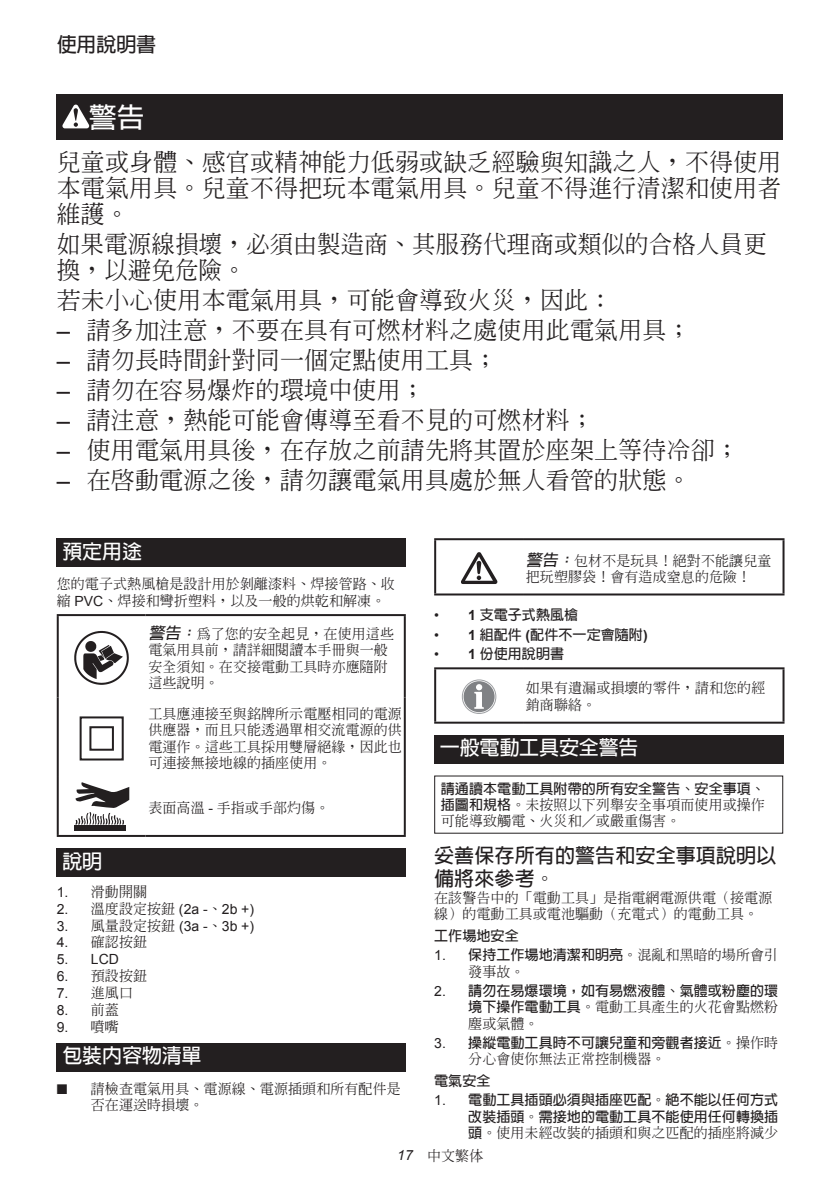
<style>
.page{position:relative;width:840px;height:1191px;background:#fff}
.page>*{position:absolute;margin:0;border:0;box-sizing:border-box;transform-origin:0 0}
.t1{font:700 28px "Lin Gothic";color:#fff}
.t2{font:500 24px/26px "Inn Ming";letter-spacing:.005em;color:#231f20;text-align:justify}
.t3{font:700 20px/23.4px "Lin Gothic";letter-spacing:.005em;color:#231f20}
.t4{font:700 20px "Lin Gothic";letter-spacing:-.01em;color:#fff}
.t5{font:500 14px/16.4px "Inn Ming";letter-spacing:.005em;color:#231f20}
.t6{font:700 14px/16.4px "Lin Gothic";letter-spacing:.005em;color:#231f20;text-align:right}
.t7{font:14px "Arial";letter-spacing:.005em;color:#231f20}
.s1{font-family:"Arial";font-weight:400}
.s2{font-family:"Lin Gothic";font-weight:700;font-style:italic;font-size:16px}
.s3{font-family:"Inn Ming";font-weight:500}
.s4{font-family:"Arial"}
.s5{font-family:"Lin Gothic";font-weight:700}
.s6{font-family:"Arial";font-weight:400;font-style:italic}
</style>
<div class="page">
<div style="left:57px;top:94px;width:725px;height:46px;background:#231f20"></div>
<svg style="left:62px;top:105px;width:27px;height:23px"></svg>
<div style="left:57px;top:538px;width:348px;height:29px;background:#231f20"></div>
<hr style="left:57px;top:614px;width:88px;height:2px;background:#231f20">
<hr style="left:57px;top:616px;width:2px;height:81px;background:#231f20">
<hr style="left:145px;top:614px;width:260px;height:2px;background:#231f20">
<hr style="left:403px;top:616px;width:2px;height:81px;background:#231f20">
<hr style="left:57px;top:697px;width:2px;height:80px;background:#231f20">
<hr style="left:403px;top:697px;width:2px;height:80px;background:#231f20">
<hr style="left:57px;top:777px;width:2px;height:58px;background:#231f20">
<hr style="left:403px;top:777px;width:2px;height:58px;background:#231f20">
<hr style="left:57px;top:835px;width:88px;height:2px;background:#231f20">
<hr style="left:145px;top:835px;width:260px;height:2px;background:#231f20">
<img style="left:74px;top:630px;width:55px;height:55px">
<div style="left:89px;top:726px;width:25px;height:24px;border:2px solid #231f20"></div>
<div style="left:80px;top:716px;width:44px;height:44px;border:2px solid #231f20"></div>
<div style="left:74px;top:825px;width:51px;height:5px;background:#231f20"></div>
<svg style="left:75px;top:782px;width:54px;height:42px"></svg>
<div style="left:57px;top:848px;width:348px;height:29px;background:#231f20"></div>
<div style="left:57px;top:1043px;width:348px;height:28px;background:#231f20"></div>
<hr style="left:434px;top:538px;width:88px;height:2px;background:#231f20">
<hr style="left:434px;top:540px;width:2px;height:53px;background:#231f20">
<hr style="left:522px;top:538px;width:262px;height:2px;background:#231f20">
<hr style="left:782px;top:540px;width:2px;height:53px;background:#231f20">
<hr style="left:434px;top:593px;width:88px;height:2px;background:#231f20">
<hr style="left:522px;top:593px;width:262px;height:2px;background:#231f20">
<svg style="left:461px;top:552px;width:36px;height:32px"></svg>
<hr style="left:434px;top:667px;width:88px;height:2px;background:#231f20">
<hr style="left:434px;top:669px;width:2px;height:52px;background:#231f20">
<hr style="left:522px;top:667px;width:262px;height:2px;background:#231f20">
<hr style="left:782px;top:669px;width:2px;height:52px;background:#231f20">
<hr style="left:434px;top:721px;width:88px;height:2px;background:#231f20">
<hr style="left:522px;top:721px;width:262px;height:2px;background:#231f20">
<div style="left:463px;top:681px;width:31px;height:31px;background:#808285;border-radius:50%"></div>
<div style="left:461px;top:679px;width:35px;height:35px;border:1px solid #9d9fa2;border-radius:50%"></div>
<div style="left:475px;top:684px;width:7px;height:6px;background:#fff;border-radius:50%"></div>
<svg style="left:474px;top:692px;width:9px;height:17px"></svg>
<div style="left:434px;top:735px;width:348px;height:29px;background:#231f20"></div>
<h3 class="t3" style="left:57px;top:32px;width:101px">使用說明書</h3>
<h1 class="t1" style="left:89px;top:103px;width:57px">警告</h1>
<h2 class="t2" style="left:57px;top:149px;width:726px">兒童或身體、感官或精神能力低弱或缺乏經驗與知識之人，不得使用本電氣用具。兒童不得把玩本電氣用具。兒童不得進行清潔和使用者維護。</h2>
<h2 class="t2" style="left:57px;top:231px;width:711px">如果電源線損壞，必須由製造商、其服務代理商或類似的合格人員更換，以避免危險。</h2>
<h2 class="t2" style="left:57px;top:287px;width:557px">若未小心使用本電氣用具，可能會導致火災，因此：</h2>
<h2 class="t2" style="left:57px;top:317px;width:635px"><span class="s1">–</span> 請多加注意，不要在具有可燃材料之處使用此電氣用具；</h2>
<h2 class="t2" style="left:57px;top:347px;width:442px"><span class="s1">–</span> 請勿長時間針對同一個定點使用工具；</h2>
<h2 class="t2" style="left:57px;top:377px;width:369px"><span class="s1">–</span> 請勿在容易爆炸的環境中使用；</h2>
<h2 class="t2" style="left:57px;top:407px;width:538px"><span class="s1">–</span> 請注意，熱能可能會傳導至看不見的可燃材料；</h2>
<h2 class="t2" style="left:57px;top:437px;width:683px"><span class="s1">–</span> 使用電氣用具後，在存放之前請先將其置於座架上等待冷卻；</h2>
<h2 class="t2" style="left:57px;top:467px;width:635px"><span class="s1">–</span> 在啟動電源之後，請勿讓電氣用具處於無人看管的狀態。</h2>
<h3 class="t4" style="left:62px;top:541px;width:81px">預定用途</h3>
<p class="t5" style="left:57px;top:575px;width:339px">您的電子式熱風槍是設計用於剝離漆料、焊接管路、收縮 <span class="s1">PVC</span>、焊接和彎折塑料，以及一般的烘乾和解凍。</p>
<p class="t5" style="left:148px;top:625px;width:247px"><span class="s2">警告：</span>為了您的安全起見，在使用這些電氣用具前，請詳細閱讀本手冊與一般安全須知。在交接電動工具時亦應隨附這些說明。</p>
<p class="t5" style="left:148px;top:705px;width:255px;text-align:justify">工具應連接至與銘牌所示電壓相同的電源供應器，而且只能透過單相交流電源的供電運作。這些工具採用雙層絕緣，因此也可連接無接地線的插座使用。</p>
<p class="t5" style="left:148px;top:799px;width:182px">表面高溫 <span class="s1">-</span> 手指或手部灼傷。</p>
<h3 class="t4" style="left:62px;top:850px;width:41px">說明</h3>
<p class="t5" style="left:57px;top:883px;width:92px"><span class="s1">1.</span> 滑動開關</p>
<p class="t7" style="left:57px;top:899px;width:199px">2. <span class="s3">溫度設定按鈕</span> (2a -<span class="s3">、</span>2b +)</p>
<p class="t7" style="left:57px;top:916px;width:199px">3. <span class="s3">風量設定按鈕</span> (3a -<span class="s3">、</span>3b +)</p>
<p class="t5" style="left:57px;top:933px;width:92px"><span class="s1">4.</span> 確認按鈕</p>
<p class="t7" style="left:57px;top:950px;width:64px">5. LCD</p>
<p class="t5" style="left:57px;top:967px;width:92px"><span class="s1">6.</span> 預設按鈕</p>
<p class="t5" style="left:57px;top:984px;width:78px"><span class="s1">7.</span> 進風口</p>
<p class="t7" style="left:57px;top:1000px;width:64px">8. <span class="s3">前蓋</span></p>
<p class="t7" style="left:57px;top:1017px;width:64px">9. <span class="s3">噴嘴</span></p>
<h3 class="t4" style="left:62px;top:1045px;width:141px">包裝內容物清單</h3>
<p class="t5" style="left:91px;top:1080px;width:311px">請檢查電氣用具、電源線、電源插頭和所有配件是否在運送時損壞。</p>
<p class="t5" style="left:525px;top:552px;width:247px"><span class="s2">警告：</span>包材不是玩具！絕對不能讓兒童把玩塑膠袋！會有造成窒息的危險！</p>
<p class="t6" style="left:434px;top:607px;width:145px"><span class="s1">•</span> <span class="s4">1</span> 支電子式熱風槍</p>
<p class="t6" style="left:434px;top:626px;width:215px"><span class="s1">•</span> <span class="s4">1</span> 組配件 <span class="s4">(</span>配件不一定會隨附<span class="s4">)</span></p>
<p class="t6" style="left:434px;top:645px;width:131px"><span class="s1">•</span> <span class="s4">1</span> 份使用說明書</p>
<p class="t5" style="left:525px;top:680px;width:241px">如果有遺漏或損壞的零件，請和您的經銷商聯絡。</p>
<h3 class="t4" style="left:439px;top:737px;width:200px">一般電動工具安全警告</h3>
<p class="t6" style="left:440px;top:780px;width:325px">請通讀本電動工具附帶的所有安全警告、安全事項、</p>
<p class="t5" style="left:440px;top:796px;width:325px"><span class="s5">插圖和規格。</span>未按照以下列舉安全事項而使用或操作可能導致觸電、火災和／或嚴重傷害。</p>
<h3 class="t3" style="left:434px;top:843px;width:343px">妥善保存所有的警告和安全事項說明以備將來參考。</h3>
<p class="t5" style="left:434px;top:889px;width:339px">在該警告中的「電動工具」是指電網電源供電（接電源線）的電動工具或電池驅動（充電式）的電動工具。</p>
<p class="t6" style="left:434px;top:927px;width:86px">工作場地安全</p>
<p class="t6" style="left:434px;top:946px;width:345px"><span class="s1">1.</span> 保持工作場地清潔和明亮。<span class="s3">混亂和黑暗的場所會引</span></p>
<p class="t5" style="left:468px;top:963px;width:58px">發事故。</p>
<p class="t6" style="left:434px;top:982px;width:345px"><span class="s1">2.</span> 請勿在易爆環境，如有易燃液體、氣體或粉塵的環</p>
<p class="t5" style="left:468px;top:998px;width:311px"><span class="s5">境下操作電動工具。</span>電動工具產生的火花會點燃粉塵或氣體。</p>
<p class="t6" style="left:434px;top:1034px;width:345px"><span class="s1">3.</span> 操縱電動工具時不可讓兒童和旁觀者接近。<span class="s3">操作時</span></p>
<p class="t5" style="left:468px;top:1050px;width:199px">分心會使你無法正常控制機器。</p>
<p class="t6" style="left:434px;top:1072px;width:58px">電氣安全</p>
<p class="t6" style="left:434px;top:1092px;width:345px"><span class="s1">1.</span> 電動工具插頭必須與插座匹配。絕不能以任何方式改裝插頭。需接地的電動工具不能使用任何轉換插</p>
<p class="t5" style="left:468px;top:1124px;width:311px"><span class="s5">頭。</span>使用未經改裝的插頭和與之匹配的插座將減少</p>
<p class="t5" style="left:397px;top:1147px;width:88px"><span class="s6">17</span> 中文繁体</p>
</div>
